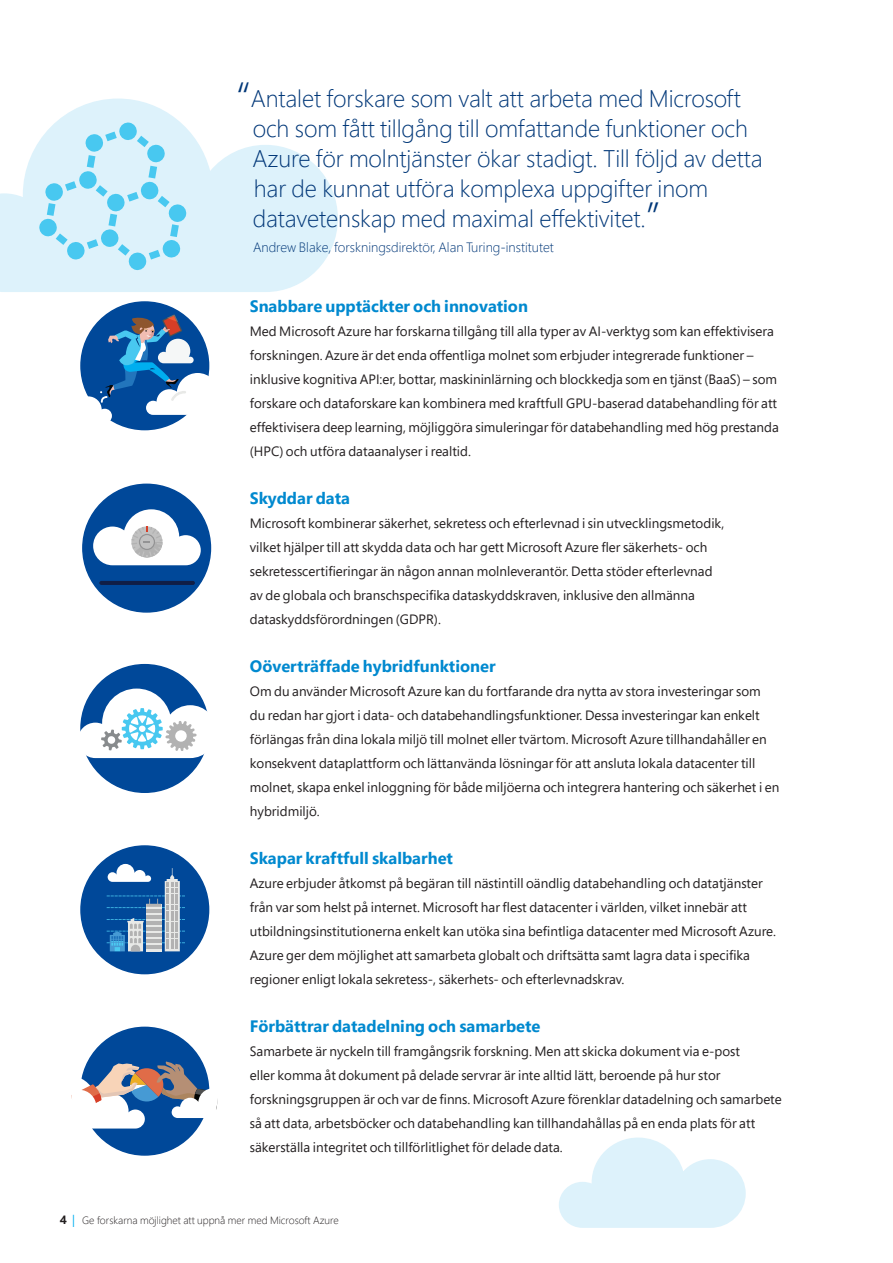
<style>
.page{position:relative;width:893px;height:1263px;background:#fff}
.page>*{position:absolute;margin:0;border:0;box-sizing:border-box;transform-origin:0 0}
.quote{font:300 24px/30px "Segoe Pro";letter-spacing:-.005em;color:#013778}
.Body_text_header{font:700 16.5px "Segoe Pro";color:#0089cf}
.body_text{font:13.5px/24px "Segoe Pro";color:#231f20}
.Body_text_header-2{font:13.5px/24px "Segoe Pro";color:#231f20}
.Attribute_navy{font:300 13.5px "Segoe Pro";color:#013778}
.t1{font:300 10.5px "Segoe Pro";color:#231f20}
.s1{font-size:45px}
.s2{font-weight:700;font-size:12px}
.s3{font-weight:400;font-size:12px;color:#00aeef}
</style>
<div class="page">
<svg style="left:559px;top:1137px;width:187px;height:91px"></svg>
<svg style="left:0;top:99px;width:338px;height:193px;fill:#ddf2fb"></svg>
<svg style="left:39px;top:122px;width:148px;height:149px;background:#c1eaf8"></svg>
<div style="left:80px;top:1027px;width:129px;height:129px;background:#004899;border:2px solid #004899;border-radius:50%"></div>
<svg style="left:71px;top:1061px;width:147px;height:67px"></svg>
<div style="left:80px;top:845px;width:129px;height:129px;background:#004899;border:2px solid #004899;border-radius:50%"></div>
<svg style="left:107px;top:864px;width:78px;height:87px"></svg>
<div style="left:82px;top:484px;width:129px;height:129px;background:#004899;border:2px solid #004899;border-radius:50%"></div>
<svg style="left:93px;top:509px;width:108px;height:56px"></svg>
<hr style="left:99px;top:581px;width:96px;height:4px;background:#101e46;border-radius:2px">
<div style="left:80px;top:301px;width:129px;height:129px;background:#004899;border:2px solid #004899;border-radius:50%"></div>
<svg style="left:80px;top:315px;width:130px;height:108px"></svg>
<div style="left:80px;top:664px;width:129px;height:129px;background:#004899;border:2px solid #004899;border-radius:50%"></div>
<svg style="left:80px;top:688px;width:129px;height:70px"></svg>
<p class="quote" style="left:252px;top:82px;width:512px;text-indent:-16px"><span class="s1">“</span>Antalet forskare som valt att arbeta med Microsoft och som fått tillgång till omfattande funktioner och Azure för molntjänster ökar stadigt. Till följd av detta har de kunnat utföra komplexa uppgifter inom datavetenskap med maximal effektivitet.<span class="s1">”</span></p>
<p class="Attribute_navy" style="left:253px;top:238px;width:302px">Andrew Blake, forskningsdirektör, Alan Turing-institutet</p>
<p class="Body_text_header" style="left:250px;top:294px;width:280px">Snabbare upptäckter och innovation</p>
<p class="body_text" style="left:250px;top:319px;width:531px">Med Microsoft Azure har forskarna tillgång till alla typer av AI-verktyg som kan effektivisera forskningen. Azure är det enda offentliga molnet som erbjuder integrerade funktioner – inklusive kognitiva API:er, bottar, maskininlärning och blockkedja som en tjänst (BaaS) – som forskare och dataforskare kan kombinera med kraftfull GPU-baserad databehandling för att effektivisera deep learning, möjliggöra simuleringar för databehandling med hög prestanda (HPC) och utföra dataanalyser i realtid.</p>
<p class="Body_text_header" style="left:250px;top:486px;width:102px">Skyddar data</p>
<p class="body_text" style="left:250px;top:511px;width:476px">Microsoft kombinerar säkerhet, sekretess och efterlevnad i sin utvecklingsmetodik, vilket hjälper till att skydda data och har gett Microsoft Azure fler säkerhets- och sekretesscertifieringar än någon annan molnleverantör. Detta stöder efterlevnad av de globala och branschspecifika dataskyddskraven, inklusive den allmänna dataskyddsförordningen (GDPR).</p>
<p class="Body_text_header" style="left:250px;top:654px;width:247px">Oöverträffade hybridfunktioner</p>
<p class="Body_text_header-2" style="left:250px;top:679px;width:531px">Om du använder Microsoft Azure kan du fortfarande dra nytta av stora investeringar som du redan har gjort i data- och databehandlingsfunktioner. Dessa investeringar kan enkelt förlängas från dina lokala miljö till molnet eller tvärtom. Microsoft Azure tillhandahåller en konsekvent dataplattform och lättanvända lösningar för att ansluta lokala datacenter till molnet, skapa enkel inloggning för både miljöerna och integrera hantering och säkerhet i en hybridmiljö.</p>
<p class="Body_text_header" style="left:250px;top:846px;width:205px">Skapar kraftfull skalbarhet</p>
<p class="body_text" style="left:250px;top:871px;width:528px">Azure erbjuder åtkomst på begäran till nästintill oändlig databehandling och datatjänster från var som helst på internet. Microsoft har flest datacenter i världen, vilket innebär att utbildningsinstitutionerna enkelt kan utöka sina befintliga datacenter med Microsoft Azure.<br>Azure ger dem möjlighet att samarbeta globalt och driftsätta samt lagra data i specifika regioner enligt lokala sekretess-, säkerhets- och efterlevnadskrav.</p>
<p class="Body_text_header" style="left:250px;top:1014px;width:292px">Förbättrar datadelning och samarbete</p>
<p class="body_text" style="left:250px;top:1039px;width:533px">Samarbete är nyckeln till framgångsrik forskning. Men att skicka dokument via e-post<br>eller komma åt dokument på delade servrar är inte alltid lätt, beroende på hur stor forskningsgruppen är och var de finns. Microsoft Azure förenklar datadelning och samarbete så att data, arbetsböcker och databehandling kan tillhandahållas på en enda plats för att säkerställa integritet och tillförlitlighet för delade data.</p>
<p class="t1" style="left:60px;top:1213px;width:280px"><span class="s2">4</span> <span class="s3">|</span> Ge forskarna möjlighet att uppnå mer med Microsoft Azure</p>
</div>
